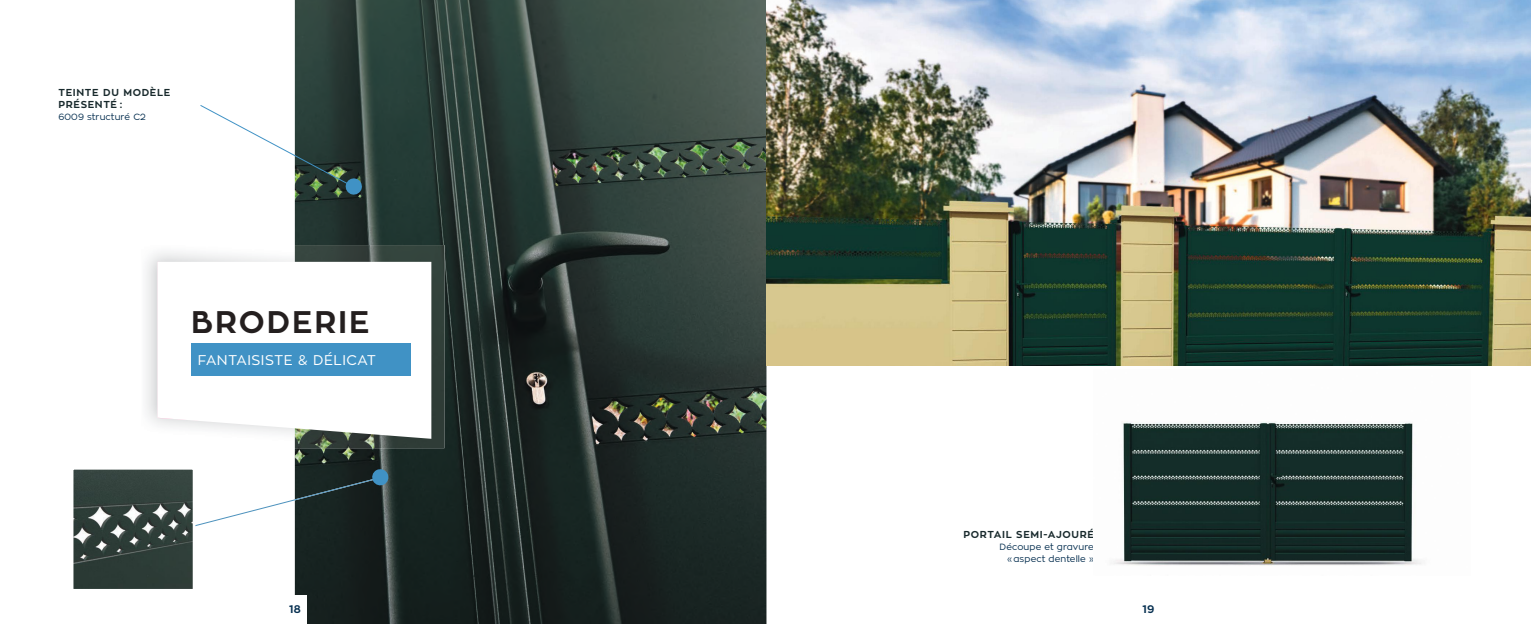
<style>
.page{position:relative;width:1531px;height:624px;background:#fff}
.page>*{position:absolute;margin:0;border:0;box-sizing:border-box;transform-origin:0 0}
.t1{font:700 31px "Zona Pro";letter-spacing:.065em;color:#241f1f}
.t2{font:14px "Zona Pro";letter-spacing:.035em;color:#fff}
.t3{font:700 11px "Zona Pro";color:#062f50}
.t4{font:700 10px/12px "Zona Pro";letter-spacing:.065em;color:#18292c}
.t5{font:9px/12px "Zona Pro";letter-spacing:.015em;color:#062f50;text-align:right}
</style>
<div class="page">
<img style="left:295px;top:0;width:471px;height:624px">
<img style="left:766px;top:0;width:765px;height:365px">
<svg style="left:195px;top:468px;width:194px;height:65px"></svg>
<img style="left:75px;top:471px;width:116px;height:116px">
<div style="left:71px;top:467px;width:124px;height:124px;border:3px solid #fff"></div>
<svg style="left:200px;top:104px;width:163px;height:91px"></svg>
<img style="left:1113px;top:421px;width:309px;height:145px">
<img style="left:146px;top:245px;width:298px;height:203px">
<svg style="left:157px;top:262px;width:274px;height:177px"></svg>
<div style="left:192px;top:343px;width:219px;height:32px;background:#4092c5"></div>
<div style="left:283px;top:595px;width:23px;height:29px;background:#fff"></div>
<p class="t4" style="left:59px;top:87px;width:113px">TEINTE DU MODÈLE<br>PRÉSENTÉ :</p>
<p class="t5" style="left:59px;top:111px;width:89px">6009 structuré C2</p>
<h1 class="t1" style="left:191px;top:302px;width:180px">BRODERIE</h1>
<h2 class="t2" style="left:198px;top:351px;width:180px">FANTAISISTE &amp; DÉLICAT</h2>
<p class="t4" style="left:963px;top:529px;width:132px">PORTAIL SEMI-AJOURÉ</p>
<p class="t5" style="left:999px;top:541px;width:96px">Découpe et gravure « aspect dentelle »</p>
<p class="t3" style="left:289px;top:601px;width:13px">18</p>
<p class="t3" style="left:1142px;top:602px;width:13px">19</p>
</div>
